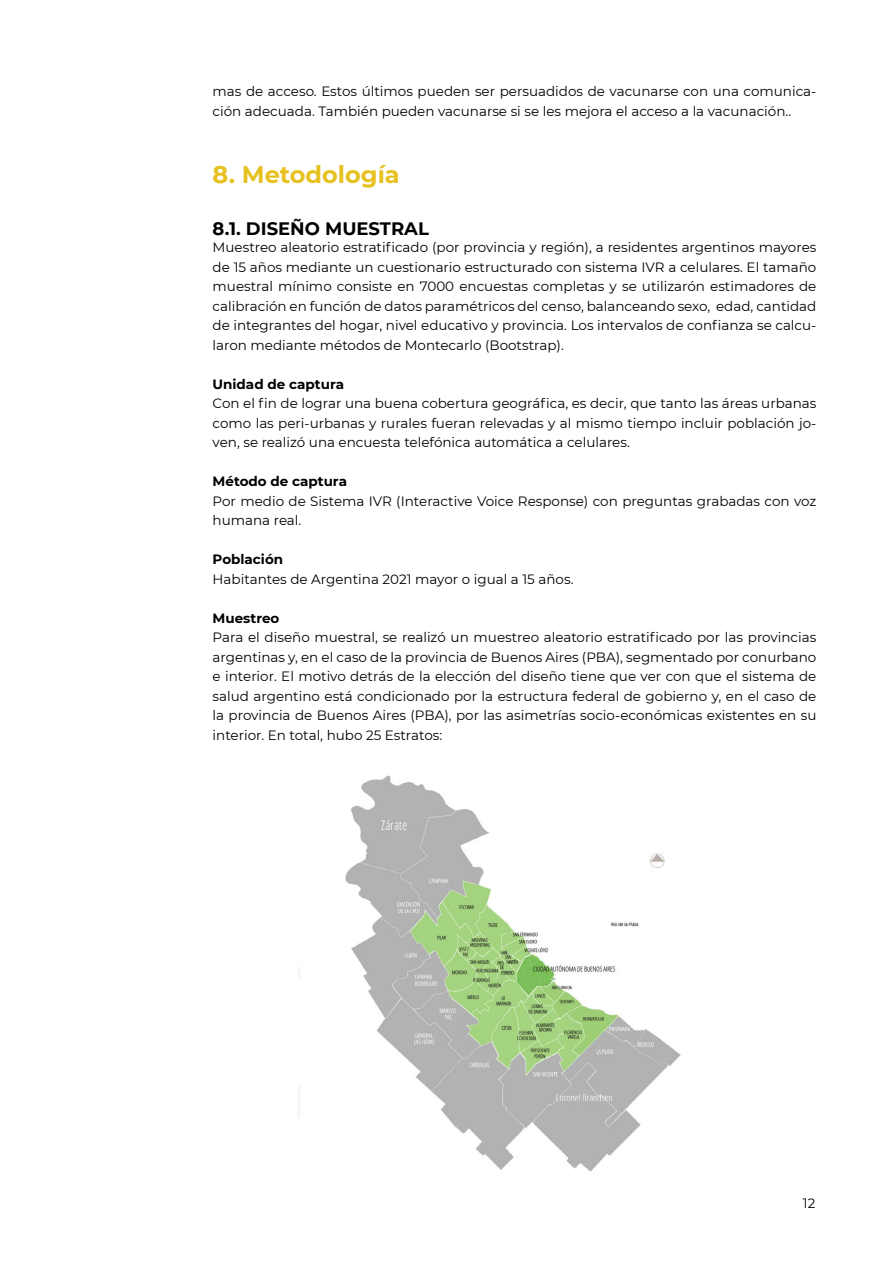
<style>
.page{position:relative;width:893px;height:1263px;background:#fff}
.page>*{position:absolute;margin:0;border:0;box-sizing:border-box;transform-origin:0 0}
.t1{font:700 24px "Montserrat";color:#e6c120}
.t2{font:700 18px "Montserrat";color:#000}
.t3{font:13.5px/19.5px "Montserrat";color:#000;text-align:justify}
.t4{font:700 13.5px "Montserrat";color:#000}
</style>
<div class="page">
<img style="left:345px;top:775px;width:336px;height:397px">
<p class="t3" style="left:213px;top:81px;width:605px">mas de acceso. Estos últimos pueden ser persuadidos de vacunarse con una comunica&shy;ción adecuada. También pueden vacunarse si se les mejora el acceso a la vacunación..</p>
<h1 class="t1" style="left:213px;top:158px;width:189px">8. Metodología</h1>
<h2 class="t2" style="left:213px;top:215px;width:218px">8.1. DISEÑO MUESTRAL</h2>
<p class="t3" style="left:213px;top:237px;width:605px">Muestreo aleatorio estratificado (por provincia y región), a residentes argentinos mayores de 15 años mediante un cuestionario estructurado con sistema IVR a celulares. El tamaño muestral mínimo consiste en 7000 encuestas completas y se utilizarón estimadores de calibración en función de datos paramétricos del censo, balanceando sexo, edad, cantidad de integrantes del hogar, nivel educativo y provincia. Los intervalos de confianza se calcu&shy;laron mediante métodos de Montecarlo (Bootstrap).</p>
<p class="t4" style="left:213px;top:374px;width:133px">Unidad de captura</p>
<p class="t3" style="left:213px;top:393px;width:605px">Con el fin de lograr una buena cobertura geográfica, es decir, que tanto las áreas urbanas como las peri-urbanas y rurales fueran relevadas y al mismo tiempo incluir población jo&shy;ven, se realizó una encuesta telefónica automática a celulares.</p>
<p class="t4" style="left:213px;top:471px;width:136px">Método de captura</p>
<p class="t3" style="left:213px;top:490px;width:605px">Por medio de Sistema IVR (Interactive Voice Response) con preguntas grabadas con voz humana real.</p>
<p class="t4" style="left:213px;top:549px;width:72px">Población</p>
<p class="t3" style="left:213px;top:568px;width:362px">Habitantes de Argentina 2021 mayor o igual a 15 años.</p>
<p class="t4" style="left:213px;top:608px;width:68px">Muestreo</p>
<p class="t3" style="left:213px;top:627px;width:605px">Para el diseño muestral, se realizó un muestreo aleatorio estratificado por las provincias argentinas y, en el caso de la provincia de Buenos Aires (PBA), segmentado por conurbano e interior. El motivo detrás de la elección del diseño tiene que ver con que el sistema de salud argentino está condicionado por la estructura federal de gobierno y, en el caso de la provincia de Buenos Aires (PBA), por las asimetrías socio-económicas existentes en su interior. En total, hubo 25 Estratos:</p>
<p class="t3" style="left:803px;top:1193px;width:14px">12</p>
</div>
